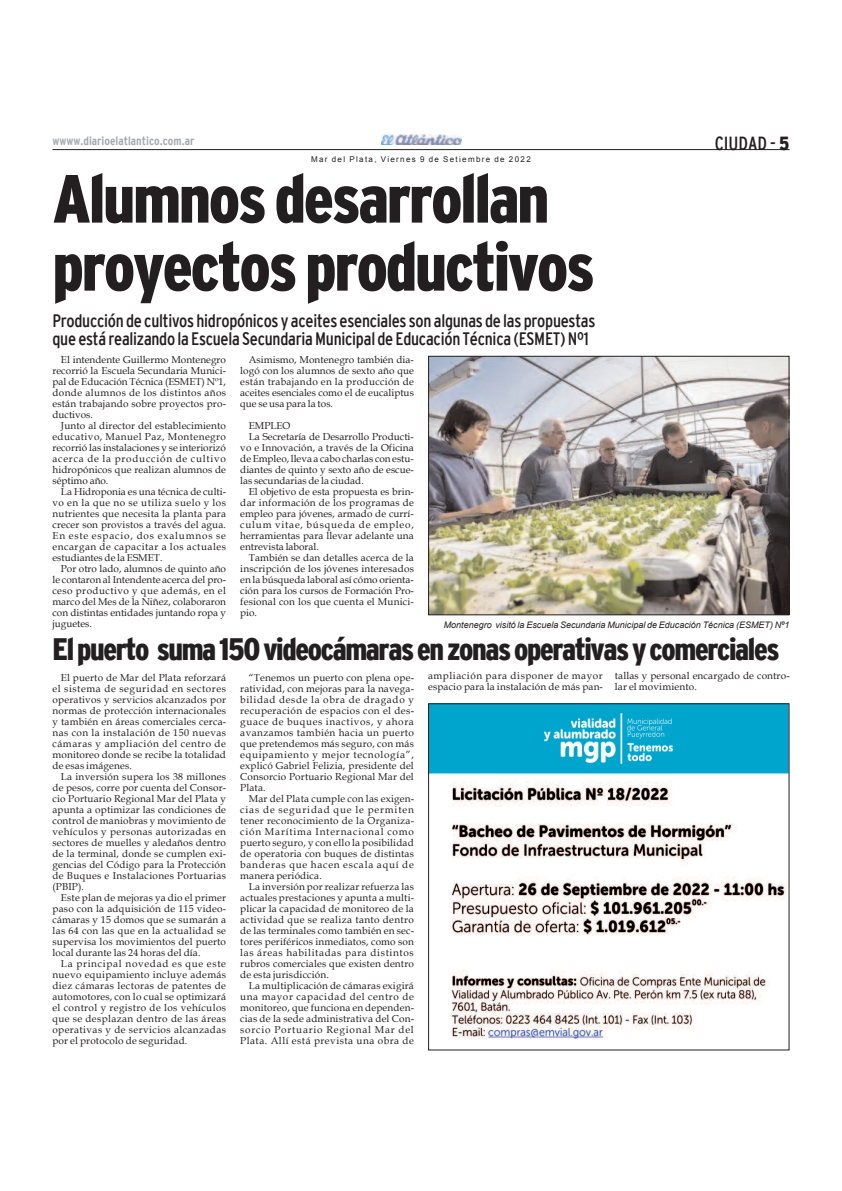
<style>
.page{position:relative;width:842px;height:1191px;background:#fff}
.page>*{position:absolute;margin:0;border:0;box-sizing:border-box;transform-origin:0 0}
.t1{font:900 condensed 68px/68px "Interstate";letter-spacing:-.035em;color:#231f20}
.t2{font:900 condensed 31px "Interstate";letter-spacing:-.045em;color:#231f20}
.t3{font:condensed 19px "Interstate";color:#231f20}
.t4{font:condensed 18px/18px "Interstate";letter-spacing:-.015em;color:#231f20}
.t5{font:700 condensed 12px "Interstate";color:#a8a9ad}
.t6{font:10px/11px "Book Antiqua";letter-spacing:.015em;color:#231f20;text-align:justify}
.t7{font:10px "Book Antiqua";letter-spacing:.075em;color:#231f20}
.t8{font:italic 9px "Arial";color:#231f20}
.t9{font:8px "Arial";letter-spacing:.165em;color:#231f20}
.s1{font-weight:900}
</style>
<div class="page">
<hr style="left:52px;top:149px;width:737px;height:1px;background:#231f20">
<img style="left:381px;top:135px;width:80px;height:9px">
<img style="left:430px;top:358px;width:357px;height:255px">
<div style="left:428px;top:356px;width:361px;height:259px;border:1px solid #231f20"></div>
<img style="left:430px;top:705px;width:357px;height:334px">
<div style="left:428px;top:703px;width:361px;height:347px;border:1px solid #231f20"></div>
<p class="t5" style="left:52px;top:134px;width:143px">wwww.diarioelatlantico.com.ar</p>
<p class="t9" style="left:311px;top:155px;width:221px">Mar del Plata, Viernes 9 de Setiembre de 2022</p>
<h1 class="t1" style="left:52px;top:165px;width:544px">Alumnosdesarrollan proyectosproductivos</h1>
<h3 class="t4" style="left:52px;top:311px;width:544px">Producción de cultivos hidropónicos y aceites esencialesson algunas de las propuestas que está realizando la Escuela SecundariaMunicipal de Educación Técnica (ESMET)Nº1</h3>
<h3 class="t3" style="left:715px;top:133px;width:76px">CIUDAD - <span class="s1">5</span></h3>
<p class="t6" style="left:52px;top:354px;width:175px;text-indent:9px">El intendente Guillermo Montenegro recorrió la Escuela Secundaria Munici&shy;pal de Educación Técnica (ESMET) Nº1, donde alumnos de los distintos años están trabajando sobre proyectos pro&shy;ductivos.</p>
<p class="t6" style="left:52px;top:420px;width:175px;text-indent:9px">Junto al director del establecimiento educativo, Manuel Paz, Montenegro recorrió las instalaciones y se interiorizó acerca de la producción de cultivo hidropónicos que realizan alumnos de séptimo año.</p>
<p class="t6" style="left:52px;top:486px;width:175px;text-indent:9px">La Hidroponia es una técnica de culti&shy;vo en la que no se utiliza suelo y los nutrientes que necesita la planta para crecer son provistos a través del agua.<br>En este espacio, dos exalumnos se encargan de capacitar a los actuales estudiantes de la ESMET.</p>
<p class="t6" style="left:52px;top:563px;width:175px;text-indent:9px">Por otro lado, alumnos de quinto año le contaron al Intendente acerca del pro&shy;ceso productivo y que además, en el marco del Mes de la Niñez, colaboraron con distintas entidades juntando ropa y juguetes.</p>
<p class="t6" style="left:240px;top:354px;width:175px;text-indent:9px">Asimismo, Montenegro también dia&shy;logó con los alumnos de sexto año que están trabajando en la producción de aceites esenciales como el de eucaliptus que se usa para la tos.</p>
<p class="t6" style="left:249px;top:420px;width:43px">EMPLEO</p>
<p class="t6" style="left:249px;top:431px;width:167px">La Secretaría de Desarrollo Producti-</p>
<p class="t6" style="left:240px;top:442px;width:175px">vo e Innovación, a través de la Oficina</p>
<p class="t6" style="left:240px;top:453px;width:175px">de Empleo, lleva a cabo charlas con estu-</p>
<p class="t6" style="left:240px;top:464px;width:175px">diantes de quinto y sexto año de escue-</p>
<p class="t6" style="left:240px;top:475px;width:125px">las secundarias de la ciudad.</p>
<p class="t6" style="left:249px;top:486px;width:167px">El objetivo de esta propuesta es brin-</p>
<p class="t6" style="left:240px;top:497px;width:175px">dar información de los programas de</p>
<p class="t6" style="left:240px;top:508px;width:175px">empleo para jóvenes, armado de currí-</p>
<p class="t7" style="left:240px;top:519px;width:175px">culum vitae, búsqueda de empleo,</p>
<p class="t6" style="left:240px;top:530px;width:175px">herramientas para llevar adelante una</p>
<p class="t6" style="left:240px;top:541px;width:80px">entrevista laboral.</p>
<p class="t6" style="left:249px;top:552px;width:167px">También se dan detalles acerca de la</p>
<p class="t6" style="left:240px;top:563px;width:175px">inscripción de los jóvenes interesados</p>
<p class="t6" style="left:240px;top:574px;width:175px">en la búsqueda laboral así cómo orienta-</p>
<p class="t6" style="left:240px;top:585px;width:175px">ción para los cursos de Formación Pro-</p>
<p class="t6" style="left:240px;top:596px;width:175px">fesional con los que cuenta el Munici-</p>
<p class="t6" style="left:240px;top:607px;width:18px">pio.</p>
<p class="t8" style="left:444px;top:619px;width:347px">Montenegro visitó la Escuela Secundaria Municipal de Educación Técnica (ESMET) Nº1</p>
<h2 class="t2" style="left:52px;top:632px;width:729px">Elpuerto suma150videocámarasenzonasoperativasycomerciales</h2>
<p class="t6" style="left:52px;top:672px;width:175px;text-indent:9px">El puerto de Mar del Plata reforzará el sistema de seguridad en sectores operativos y servicios alcanzados por normas de protección internacionales y también en áreas comerciales cerca&shy;nas con la instalación de 150 nuevas cámaras y ampliación del centro de monitoreo donde se recibe la totalidad de esas imágenes.</p>
<p class="t6" style="left:52px;top:771px;width:175px;text-indent:9px">La inversión supera los 38 millones de pesos, corre por cuenta del Consor&shy;cio Portuario Regional Mar del Plata y apunta a optimizar las condiciones de control de maniobras y movimiento de vehículos y personas autorizadas en sectores de muelles y aledaños dentro de la terminal, donde se cumplen exi&shy;gencias del Código para la Protección de Buques e Instalaciones Portuarias (PBIP).</p>
<p class="t6" style="left:52px;top:892px;width:175px;text-indent:9px">Este plan de mejoras ya dio el primer paso con la adquisición de 115 video&shy;cámaras y 15 domos que se sumarán a las 64 con las que en la actualidad se supervisa los movimientos del puerto local durante las 24 horas del día.</p>
<p class="t6" style="left:52px;top:958px;width:175px;text-indent:9px">La principal novedad es que este nuevo equipamiento incluye además diez cámaras lectoras de patentes de automotores, con lo cual se optimizará el control y registro de los vehículos que se desplazan dentro de las áreas operativas y de servicios alcanzadas por el protocolo de seguridad.</p>
<p class="t6" style="left:428px;top:670px;width:176px">ampliación para disponer de mayor espacio para la instalación de más pan-</p>
<p class="t6" style="left:615px;top:670px;width:176px">tallas y personal encargado de contro&shy;lar el movimiento.</p>
<p class="t6" style="left:240px;top:672px;width:175px;text-indent:9px">“Tenemos un puerto con plena ope&shy;ratividad, con mejoras para la navega&shy;bilidad desde la obra de dragado y recuperación de espacios con el des&shy;guace de buques inactivos, y ahora avanzamos también hacia un puerto que pretendemos más seguro, con más equipamiento y mejor tecnología”, explicó Gabriel Felizia, presidente del Consorcio Portuario Regional Mar del Plata.</p>
<p class="t6" style="left:240px;top:793px;width:175px;text-indent:9px">Mar del Plata cumple con las exigen&shy;cias de seguridad que le permiten tener reconocimiento de la Organiza&shy;ción Marítima Internacional como puerto seguro, y con ello la posibilidad de operatoria con buques de distintas banderas que hacen escala aquí de manera periódica.</p>
<p class="t6" style="left:240px;top:881px;width:175px;text-indent:9px">La inversión por realizar refuerza las actuales prestaciones y apunta a multi&shy;plicar la capacidad de monitoreo de la actividad que se realiza tanto dentro de las terminales como también en sec&shy;tores periféricos inmediatos, como son las áreas habilitadas para distintos rubros comerciales que existen dentro de esta jurisdicción.</p>
<p class="t6" style="left:240px;top:980px;width:175px;text-indent:9px">La multiplicación de cámaras exigirá una mayor capacidad del centro de monitoreo, que funciona en dependen&shy;cias de la sede administrativa del Con&shy;sorcio Portuario Regional Mar del Plata. Allí está prevista una obra de</p>
</div>
